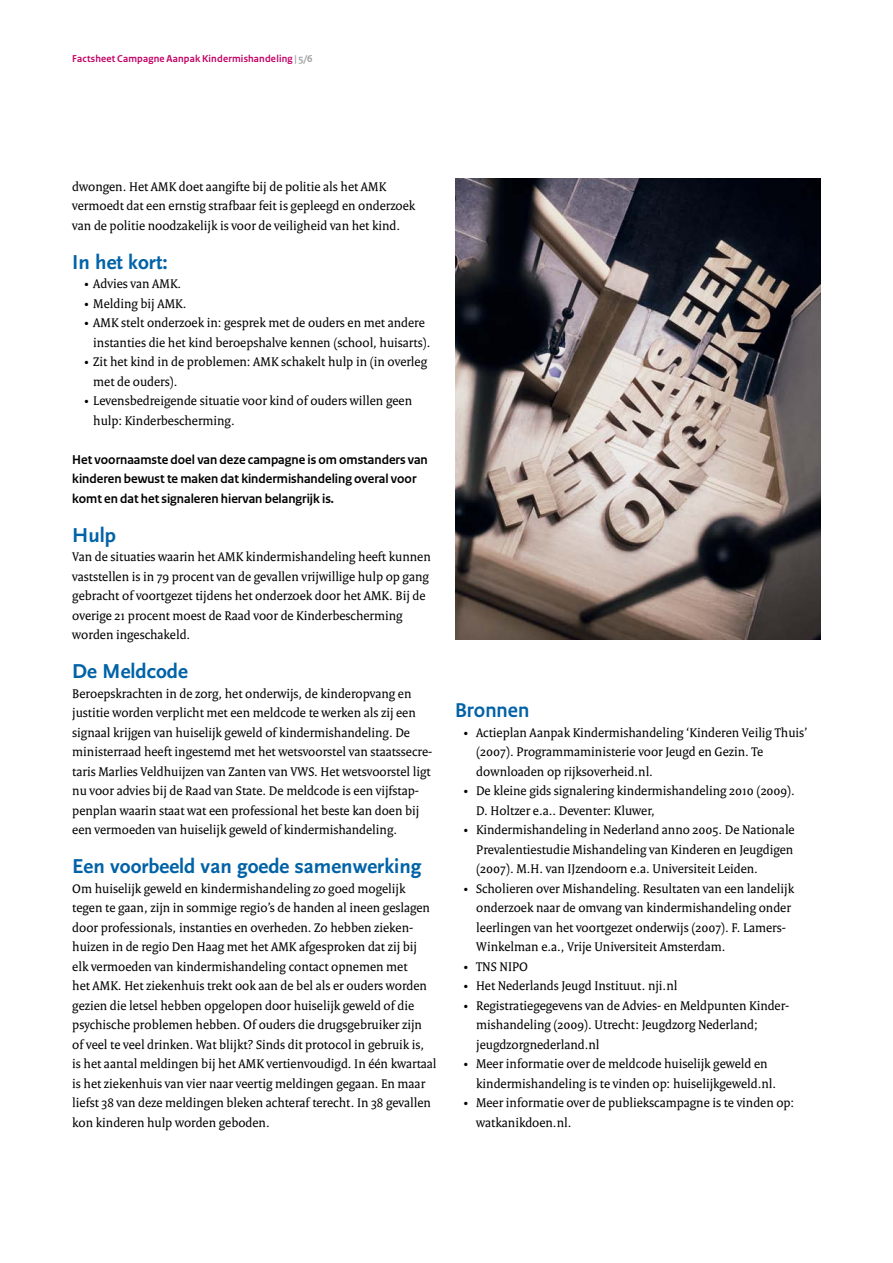
<style>
.page{position:relative;width:893px;height:1263px;background:#fff}
.page>*{position:absolute;margin:0;border:0;box-sizing:border-box;transform-origin:0 0}
.t1{font:700 21px "Scala Sans";color:#0062a7}
.t2{font:700 21px "Rijksoverheid Sans Heading";color:#0062a7}
.t3{font:13.5px/19.5px "Rijksoverheid Serif";color:#000}
.t4{font:700 13.5px/19.5px "Rijksoverheid Sans Heading";color:#000}
.t5{font:700 10.5px "Rijksoverheid Sans Heading";letter-spacing:.02em;color:#c30065}
.s1{color:#9c9e9f}
</style>
<div class="page">
<img style="left:455px;top:179px;width:366px;height:460px">
<p class="t5" style="left:72px;top:53px;width:242px">Factsheet Campagne Aanpak Kindermishandeling <span class="s1">| 5/6</span></p>
<p class="t3" style="left:72px;top:176px;width:344px">dwongen. Het AMK doet aangifte bij de politie als het AMK vermoedt dat een ernstig strafbaar feit is gepleegd en onderzoek van de politie noodzakelijk is voor de veiligheid van het kind.</p>
<h1 class="t1" style="left:72px;top:250px;width:97px">In het kort:</h1>
<p class="t3" style="left:84px;top:274px;width:98px">• Advies van AMK.</p>
<p class="t3" style="left:84px;top:293px;width:104px">• Melding bij AMK.</p>
<p class="t3" style="left:93px;top:313px;width:339px;text-indent:-9px">• AMK stelt onderzoek in: gesprek met de ouders en met andere instanties die het kind beroepshalve kennen (school, huisarts).</p>
<p class="t3" style="left:93px;top:352px;width:335px;text-indent:-9px">• Zit het kind in de problemen: AMK schakelt hulp in (in overleg met de ouders).</p>
<p class="t3" style="left:93px;top:391px;width:320px;text-indent:-9px">• Levensbedreigende situatie voor kind of ouders willen geen hulp: Kinderbescherming.</p>
<p class="t4" style="left:72px;top:450px;width:357px">Het voornaamste doel van deze campagne is om omstanders van kinderen bewust te maken dat kindermishandeling overal voor komt en dat het signaleren hiervan belangrijk is.</p>
<h1 class="t1" style="left:72px;top:523px;width:45px">Hulp</h1>
<p class="t3" style="left:72px;top:547px;width:360px">Van de situaties waarin het AMK kindermishandeling heeft kunnen vaststellen is in 79 procent van de gevallen vrijwillige hulp op gang gebracht of voortgezet tijdens het onderzoek door het AMK. Bij de overige 21 procent moest de Raad voor de Kinderbescherming worden ingeschakeld.</p>
<h1 class="t1" style="left:72px;top:660px;width:117px">De Meldcode</h1>
<p class="t3" style="left:72px;top:683px;width:361px">Beroepskrachten in de zorg, het onderwijs, de kinderopvang en justitie worden verplicht met een meldcode te werken als zij een signaal krijgen van huiselijk geweld of kindermishandeling. De ministerraad heeft ingestemd met het wetsvoorstel van staatssecre&shy;taris Marlies Veldhuijzen van Zanten van VWS. Het wetsvoorstel ligt nu voor advies bij de Raad van State. De meldcode is een vijfstap&shy;penplan waarin staat wat een professional het beste kan doen bij een vermoeden van huiselijk geweld of kindermishandeling.</p>
<h1 class="t1" style="left:72px;top:855px;width:351px">Een voorbeeld van goede samenwerking</h1>
<p class="t3" style="left:72px;top:878px;width:366px">Om huiselijk geweld en kindermishandeling zo goed mogelijk tegen te gaan, zijn in sommige regio’s de handen al ineen geslagen door professionals, instanties en overheden. Zo hebben zieken&shy;huizen in de regio Den Haag met het AMK afgesproken dat zij bij<br>elk vermoeden van kindermishandeling contact opnemen met<br>het AMK. Het ziekenhuis trekt ook aan de bel als er ouders worden gezien die letsel hebben opgelopen door huiselijk geweld of die psychische problemen hebben. Of ouders die drugsgebruiker zijn of veel te veel drinken. Wat blijkt? Sinds dit protocol in gebruik is,<br>is het aantal meldingen bij het AMK vertienvoudigd. In één kwartaal is het ziekenhuis van vier naar veertig meldingen gegaan. En maar liefst 38 van deze meldingen bleken achteraf terecht. In 38 gevallen kon kinderen hulp worden geboden.</p>
<h1 class="t2" style="left:455px;top:698px;width:76px">Bronnen</h1>
<p class="t3" style="left:476px;top:722px;width:333px;text-indent:-13px">• Actieplan Aanpak Kindermishandeling ‘Kinderen Veilig Thuis’ (2007). Programmaministerie voor Jeugd en Gezin. Te downloaden op rijksoverheid.nl.</p>
<p class="t3" style="left:476px;top:781px;width:320px;text-indent:-13px">• De kleine gids signalering kindermishandeling 2010 (2009).<br>D. Holtzer e.a.. Deventer: Kluwer,</p>
<p class="t3" style="left:476px;top:820px;width:320px;text-align:justify;text-indent:-13px">• Kindermishandeling in Nederland anno 2005. De Nationale Prevalentiestudie Mishandeling van Kinderen en Jeugdigen (2007). M.H. van IJzendoorn e.a. Universiteit Leiden.</p>
<p class="t3" style="left:476px;top:878px;width:319px;text-indent:-13px">• Scholieren over Mishandeling. Resultaten van een landelijk onderzoek naar de omvang van kindermishandeling onder leerlingen van het voortgezet onderwijs (2007). F. Lamers-Winkelman e.a., Vrije Universiteit Amsterdam.</p>
<p class="t3" style="left:463px;top:956px;width:66px">• TNS NIPO</p>
<p class="t3" style="left:463px;top:976px;width:215px">• Het Nederlands Jeugd Instituut. nji.nl</p>
<p class="t3" style="left:476px;top:995px;width:314px;text-indent:-13px">• Registratiegegevens van de Advies- en Meldpunten Kinder&shy;mishandeling (2009). Utrecht: Jeugdzorg Nederland; jeugdzorgnederland.nl</p>
<p class="t3" style="left:476px;top:1054px;width:301px;text-indent:-13px">• Meer informatie over de meldcode huiselijk geweld en kindermishandeling is te vinden op: huiselijkgeweld.nl.</p>
<p class="t3" style="left:476px;top:1093px;width:319px;text-indent:-13px">• Meer informatie over de publiekscampagne is te vinden op: watkanikdoen.nl.</p>
</div>
